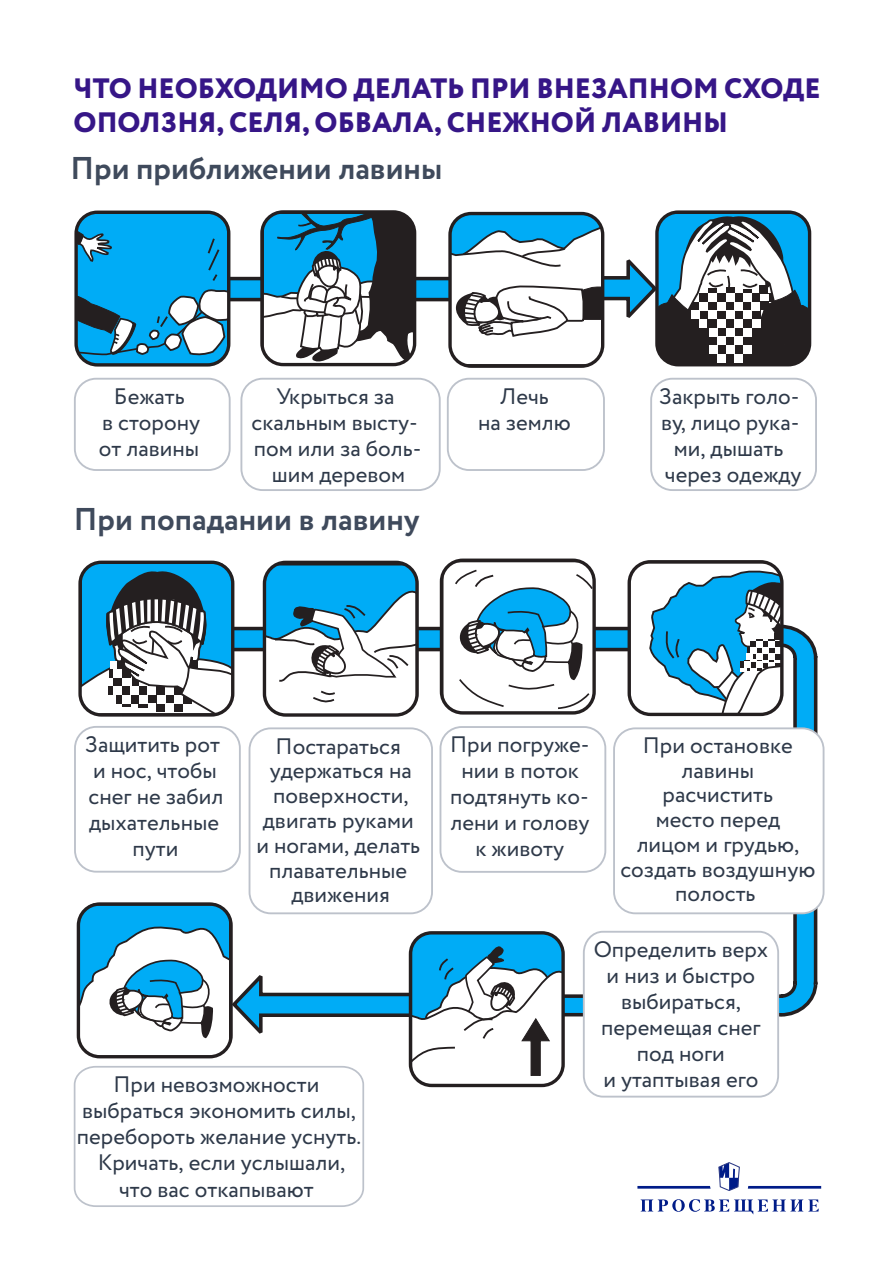
<style>
.page{position:relative;width:893px;height:1263px;background:#fff}
.page>*{position:absolute;margin:0;border:0;box-sizing:border-box;transform-origin:0 0}
.t1{font:700 31.5px "Circe";color:#3f4a5c}
.t2{font:800 28.05px/33.6px "Circe";color:#361687}
.t3{font:22.35px/26px "Circe";color:#2e3949;text-align:center}
</style>
<div class="page">
<div style="left:74px;top:726px;width:167px;height:147px;border:2px solid #bdc2cb;border-radius:21px"></div>
<div style="left:249px;top:727px;width:184px;height:187px;border:2px solid #bdc2cb;border-radius:21px"></div>
<div style="left:74px;top:378px;width:157px;height:93px;border:2px solid #bdc2cb;border-radius:21px"></div>
<div style="left:240px;top:378px;width:201px;height:113px;border:2px solid #bdc2cb;border-radius:21px"></div>
<div style="left:447px;top:378px;width:158px;height:93px;border:2px solid #bdc2cb;border-radius:21px"></div>
<div style="left:650px;top:378px;width:167px;height:113px;border:2px solid #bdc2cb;border-radius:21px"></div>
<div style="left:99px;top:279px;width:456px;height:21px;background:#00acf6"></div>
<div style="left:97px;top:277px;width:460px;height:24px;border:4px solid #241f20"></div>
<div style="left:104px;top:628px;width:537px;height:21px;background:#00acf6"></div>
<div style="left:102px;top:627px;width:541px;height:24px;border:4px solid #241f20"></div>
<svg style="left:471px;top:624px;width:348px;height:393px"></svg>
<svg style="left:78px;top:212px;width:151px;height:151px"></svg>
<svg style="left:264px;top:214px;width:149px;height:149px"></svg>
<svg style="left:452px;top:212px;width:356px;height:154px"></svg>
<svg style="left:443px;top:562px;width:151px;height:151px"></svg>
<svg style="left:266px;top:564px;width:149px;height:149px"></svg>
<svg style="left:82px;top:561px;width:151px;height:152px"></svg>
<div style="left:120px;top:669px;width:10px;height:8px;background:#241f20"></div>
<div style="left:109px;top:669px;width:11px;height:8px;background:#241f20"></div>
<div style="left:113px;top:669px;width:9px;height:8px;background:#fff"></div>
<svg style="left:73px;top:903px;width:491px;height:304px"></svg>
<div style="left:74px;top:211px;width:156px;height:156px;border:3px solid #241f20;border-radius:21px"></div>
<div style="left:260px;top:210px;width:156px;height:156px;border:3px solid #241f20;border-radius:21px"></div>
<div style="left:448px;top:212px;width:156px;height:156px;border:3px solid #241f20;border-radius:21px"></div>
<div style="left:655px;top:210px;width:156px;height:156px;border:3px solid #241f20;border-radius:21px"></div>
<div style="left:440px;top:558px;width:156px;height:156px;border:3px solid #241f20;border-radius:21px"></div>
<div style="left:263px;top:561px;width:156px;height:156px;border:3px solid #241f20;border-radius:21px"></div>
<div style="left:78px;top:561px;width:156px;height:156px;border:3px solid #241f20;border-radius:21px"></div>
<svg style="left:630px;top:564px;width:152px;height:150px"></svg>
<div style="left:627px;top:560px;width:157px;height:156px;border:3px solid #241f20;border-radius:21px"></div>
<div style="left:409px;top:931px;width:156px;height:156px;border:3px solid #241f20;border-radius:21px"></div>
<div style="left:77px;top:902px;width:156px;height:156px;border:3px solid #241f20;border-radius:21px"></div>
<div style="left:614px;top:728px;width:210px;height:185px;background:#fff;border-radius:21px"></div>
<div style="left:613px;top:727px;width:211px;height:187px;border:2px solid #bdc2cb;border-radius:21px"></div>
<svg style="left:582px;top:930px;width:198px;height:168px"></svg>
<svg style="left:718px;top:1162px;width:22px;height:29px"></svg>
<svg style="left:637px;top:1186px;width:74px;height:3px"></svg>
<svg style="left:748px;top:1186px;width:73px;height:3px"></svg>
<svg style="left:640px;top:1199px;width:179px;height:15px"></svg>
<p class="t2" style="left:74px;top:73px;width:749px">ЧТО НЕОБХОДИМО ДЕЛАТЬ ПРИ ВНЕЗАПНОМ СХОДЕ<br>ОПОЛЗНЯ, СЕЛЯ, ОБВАЛА, СНЕЖНОЙ ЛАВИНЫ</p>
<h1 class="t1" style="left:70px;top:147px;width:373px">При приближении лавины</h1>
<p class="t3" style="left:99px;top:384px;width:103px">Бежать<br>в сторону от лавины</p>
<p class="t3" style="left:251px;top:384px;width:172px">Укрыться за скальным высту&shy;пом или за боль&shy;шим деревом</p>
<p class="t3" style="left:478px;top:384px;width:94px">Лечь<br>на землю</p>
<p class="t3" style="left:659px;top:384px;width:144px">Закрыть голо&shy;ву, лицо рука&shy;ми, дышать через одежду</p>
<h1 class="t1" style="left:74px;top:498px;width:347px">При попадании в лавину</h1>
<p class="t3" style="left:85px;top:732px;width:140px">Защитить рот и нос, чтобы снег не забил дыхательные пути</p>
<p class="t3" style="left:256px;top:734px;width:165px;line-height:24.8px">Постараться удержаться на поверхности, двигать руками и ногами, делать плавательные движения</p>
<p class="t3" style="left:450px;top:732px;width:141px">При погруже&shy;нии в поток подтянуть ко&shy;лени и голову к животу</p>
<p class="t3" style="left:620px;top:734px;width:196px;line-height:24.8px">При остановке лавины<br>расчистить<br>место перед<br>лицом и грудью, создать воздушную полость</p>
<p class="t3" style="left:594px;top:937px;width:176px">Определить верх и низ и быстро выбираться, перемещая снег под ноги<br>и утаптывая его</p>
<p class="t3" style="left:77px;top:1072px;width:286px">При невозможности выбраться экономить силы, перебороть желание уснуть.<br>Кричать, если услышали, что вас откапывают</p>
</div>
